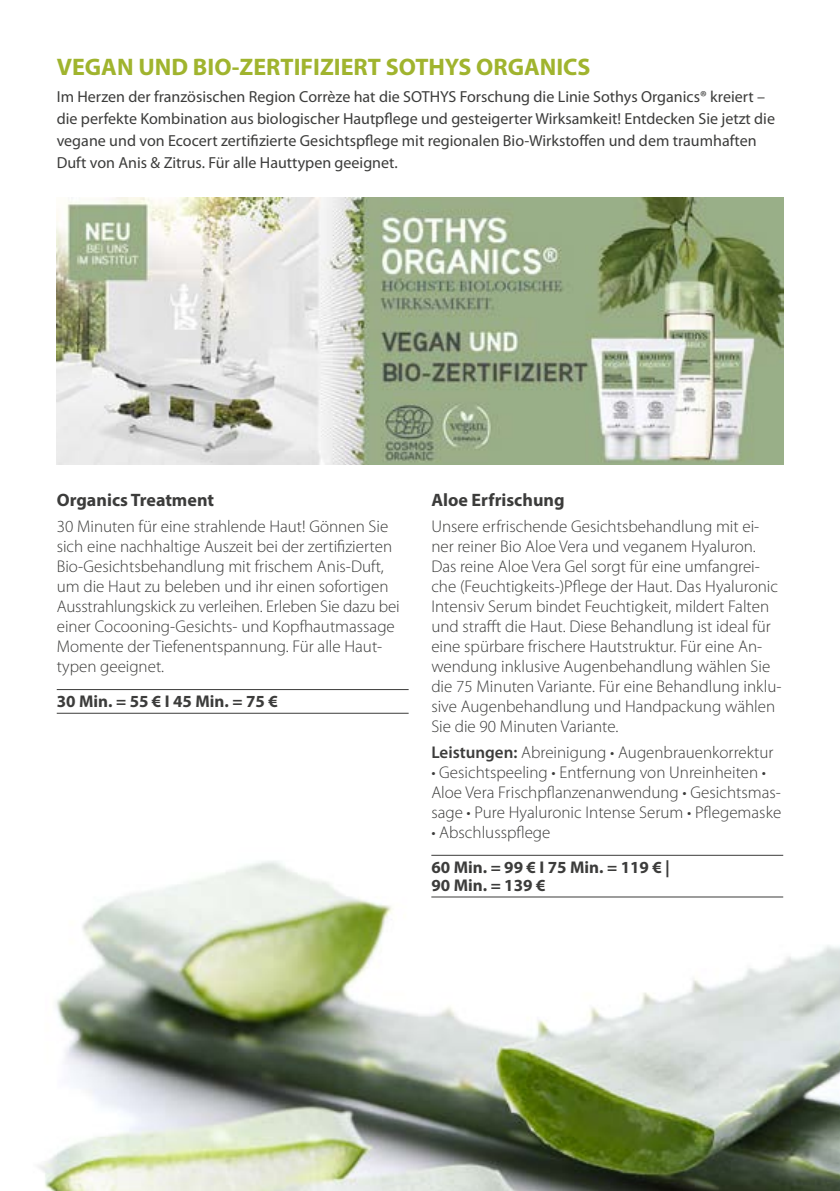
<style>
.page{position:relative;width:840px;height:1191px;background:#fff}
.page>*{position:absolute;margin:0;border:0;box-sizing:border-box;transform-origin:0 0}
.t1{font:700 24px "Myriad Pro";color:#a0b42e}
.t2{font:700 18px "Myriad Pro";color:#3c3c3b}
.t3{font:300 17px/20px "Myriad Pro";color:#3c3c3b}
.t4{font:700 17px/18px "Myriad Pro";color:#3c3c3b}
.t5{font:16px/22px "Myriad Pro";color:#3c3c3b}
.s1{font-weight:600}
</style>
<div class="page">
<img style="left:38px;top:854px;width:801px;height:337px">
<img style="left:57px;top:197px;width:725px;height:267px">
<hr style="left:57px;top:689px;width:351px;height:1px;background:#3c3c3b">
<hr style="left:57px;top:712px;width:351px;height:1px;background:#3c3c3b">
<hr style="left:431px;top:854px;width:351px;height:1px;background:#3c3c3b">
<hr style="left:431px;top:896px;width:351px;height:1px;background:#3c3c3b">
<h1 class="t1" style="left:57px;top:51px;width:535px">VEGAN UND BIO-ZERTIFIZIERT SOTHYS ORGANICS</h1>
<p class="t5" style="left:57px;top:86px;width:719px">Im Herzen der französischen Region Corrèze hat die SOTHYS Forschung die Linie Sothys Organics® kreiert – die perfekte Kombination aus biologischer Hautpflege und gesteigerter Wirksamkeit! Entdecken Sie jetzt die vegane und von Ecocert zertifizierte Gesichtspflege mit regionalen Bio-Wirkstoffen und dem traumhaften Duft von Anis &amp; Zitrus. Für alle Hauttypen geeignet.</p>
<p class="t2" style="left:57px;top:488px;width:159px">Organics Treatment</p>
<p class="t3" style="left:57px;top:516px;width:344px">30 Minuten für eine strahlende Haut! Gönnen Sie sich eine nachhaltige Auszeit bei der zertifizierten Bio-Gesichtsbehandlung mit frischem Anis-Duft, um die Haut zu beleben und ihr einen sofortigen Ausstrahlungskick zu verleihen. Erleben Sie dazu bei einer Cocooning-Gesichts- und Kopfhautmassage Momente der Tiefenentspannung. Für alle Haut&shy;typen geeignet.</p>
<p class="t4" style="left:57px;top:691px;width:222px">30 Min. = 55 € I 45 Min. = 75 €</p>
<p class="t2" style="left:431px;top:488px;width:135px">Aloe Erfrischung</p>
<p class="t3" style="left:431px;top:516px;width:351px">Unsere erfrischende Gesichtsbehandlung mit ei&shy;ner reiner Bio Aloe Vera und veganem Hyaluron.<br>Das reine Aloe Vera Gel sorgt für eine umfangrei&shy;che (Feuchtigkeits-)Pflege der Haut. Das Hyaluronic Intensiv Serum bindet Feuchtigkeit, mildert Falten und strafft die Haut. Diese Behandlung ist ideal für eine spürbare frischere Hautstruktur. Für eine An&shy;wendung inklusive Augenbehandlung wählen Sie die 75 Minuten Variante. Für eine Behandlung inklu&shy;sive Augenbehandlung und Handpackung wählen Sie die 90 Minuten Variante.</p>
<p class="t3" style="left:431px;top:742px;width:343px"><span class="s1">Leistungen:</span> Abreinigung • Augenbrauenkorrektur</p>
<p class="t3" style="left:431px;top:762px;width:351px">• Gesichtspeeling • Entfernung von Unreinheiten •<br>Aloe Vera Frischpflanzenanwendung • Gesichtsmas&shy;sage • Pure Hyaluronic Intense Serum • Pflegemaske</p>
<p class="t3" style="left:431px;top:822px;width:120px">• Abschlusspflege</p>
<p class="t4" style="left:431px;top:857px;width:240px">60 Min. = 99 € I 75 Min. = 119 € |<br>90 Min. = 139 €</p>
</div>
